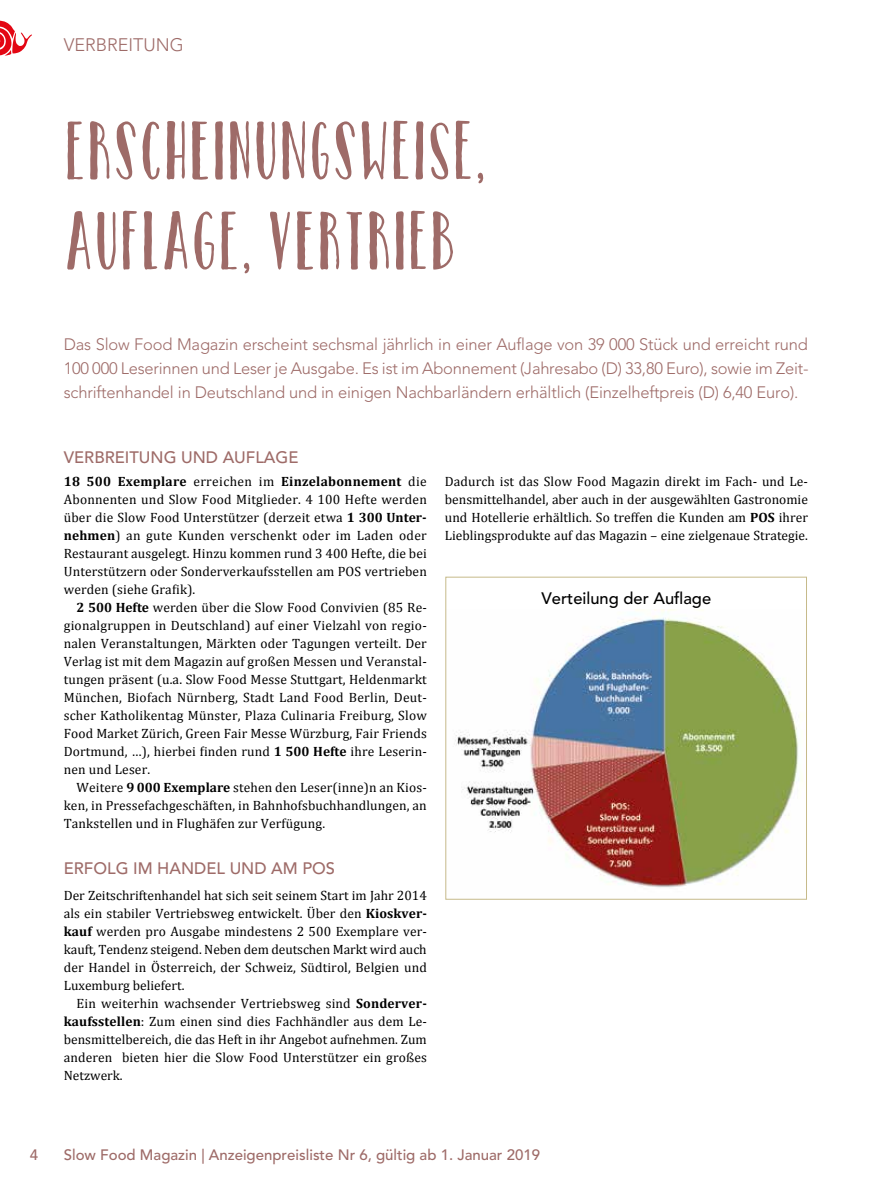
<style>
.page{position:relative;width:893px;height:1191px;background:#fff}
.page>*{position:absolute;margin:0;border:0;box-sizing:border-box;transform-origin:0 0}
.t1{font:78px/90px "Catalina Avalon Sans";color:#9e6b68}
.t2{font:300 18px "Avenir LT Std";color:#9e6b68}
.t3{font:300 16.5px/24px "Avenir LT Std";letter-spacing:-.01em;color:#9e6b68;text-align:justify}
.t4{font:500 16.5px "Avenir LT Std";color:#9e6b68}
.t5{font:500 16.5px "Avenir LT Std";color:#000}
.t6{font:500 15px "Avenir LT Std";color:#9e6b68}
.t7{font:13.5px/18px "Cambria";letter-spacing:.01em;color:#000;text-align:justify}
.s1{font-weight:700}
</style>
<div class="page">
<svg style="left:0;top:21px;width:32px;height:35px"></svg>
<img style="left:455px;top:609px;width:348px;height:279px">
<div style="left:445px;top:577px;width:362px;height:322px;border:1px solid #c6ba8a"></div>
<h2 class="t2" style="left:64px;top:34px;width:122px">VERBREITUNG</h2>
<h1 class="t1" style="left:64px;top:106px;width:424px">ERSCHEINUNGSWEISE,<br>AUFLAGE, VERTRIEB</h1>
<p class="t3" style="left:64px;top:333px;width:746px">Das Slow Food Magazin erscheint sechsmal jährlich in einer Auflage von 39 000 Stück und erreicht rund 100 000 Leserinnen und Leser je Ausgabe. Es ist im Abonnement (Jahresabo (D) 33,80 Euro), sowie im Zeit&shy;schriftenhandel in Deutschland und in einigen Nachbarländern erhältlich (Einzelheftpreis (D) 6,40 Euro).</p>
<p class="t4" style="left:64px;top:447px;width:236px">VERBREITUNG UND AUFLAGE</p>
<p class="t7" style="left:64px;top:472px;width:365px"><span class="s1">18 500 Exemplare</span> erreichen im <span class="s1">Einzelabonnement</span> die Abonnenten und Slow Food Mitglieder. 4 100 Hefte werden über die Slow Food Unterstützer (derzeit etwa <span class="s1">1 300 Unter&shy;nehmen</span>) an gute Kunden verschenkt oder im Laden oder Restaurant ausgelegt. Hinzu kommen rund 3 400 Hefte, die bei Unterstützern oder Sonderverkaufsstellen am POS vertrieben werden (siehe Grafik).</p>
<p class="t7" style="left:64px;top:598px;width:365px;text-indent:13px"><span class="s1">2 500 Hefte</span> werden über die Slow Food Convivien (85 Re&shy;gionalgruppen in Deutschland) auf einer Vielzahl von regio&shy;nalen Veranstaltungen, Märkten oder Tagungen verteilt. Der Verlag ist mit dem Magazin auf großen Messen und Veranstal&shy;tungen präsent (u.a. Slow Food Messe Stuttgart, Heldenmarkt München, Biofach Nürnberg, Stadt Land Food Berlin, Deut&shy;scher Katholikentag Münster, Plaza Culinaria Freiburg, Slow Food Market Zürich, Green Fair Messe Würzburg, Fair Friends Dortmund, …), hierbei finden rund <span class="s1">1 500 Hefte</span> ihre Leserin&shy;nen und Leser.</p>
<p class="t7" style="left:64px;top:778px;width:365px;text-indent:13px">Weitere <span class="s1">9 000 Exemplare</span> stehen den Leser(inne)n an Kios&shy;ken, in Pressefachgeschäften, in Bahnhofsbuchhandlungen, an Tankstellen und in Flughäfen zur Verfügung.</p>
<p class="t4" style="left:64px;top:858px;width:273px">ERFOLG IM HANDEL UND AM POS</p>
<p class="t7" style="left:64px;top:886px;width:365px">Der Zeitschriftenhandel hat sich seit seinem Start im Jahr 2014 als ein stabiler Vertriebsweg entwickelt. Über den <span class="s1">Kioskver&shy;kauf</span> werden pro Ausgabe mindestens 2 500 Exemplare ver&shy;kauft, Tendenz steigend. Neben dem deutschen Markt wird auch der Handel in Österreich, der Schweiz, Südtirol, Belgien und Luxemburg beliefert.</p>
<p class="t7" style="left:64px;top:994px;width:365px;text-indent:13px">Ein weiterhin wachsender Vertriebsweg sind <span class="s1">Sonderver&shy;kaufsstellen</span>: Zum einen sind dies Fachhändler aus dem Le&shy;bensmittelbereich, die das Heft in ihr Angebot aufnehmen. Zum anderen bieten hier die Slow Food Unterstützer ein großes Netzwerk.</p>
<p class="t7" style="left:445px;top:472px;width:365px">Dadurch ist das Slow Food Magazin direkt im Fach- und Le&shy;bensmittelhandel, aber auch in der ausgewählten Gastronomie und Hotellerie erhältlich. So treffen die Kunden am <span class="s1">POS</span> ihrer Lieblingsprodukte auf das Magazin – eine zielgenaue Strategie.</p>
<p class="t5" style="left:542px;top:588px;width:171px">Verteilung der Auflage</p>
<p class="t6" style="left:30px;top:1146px;width:10px">4</p>
<p class="t6" style="left:64px;top:1146px;width:478px">Slow Food Magazin | Anzeigenpreisliste Nr 6, gültig ab 1. Januar 2019</p>
</div>
